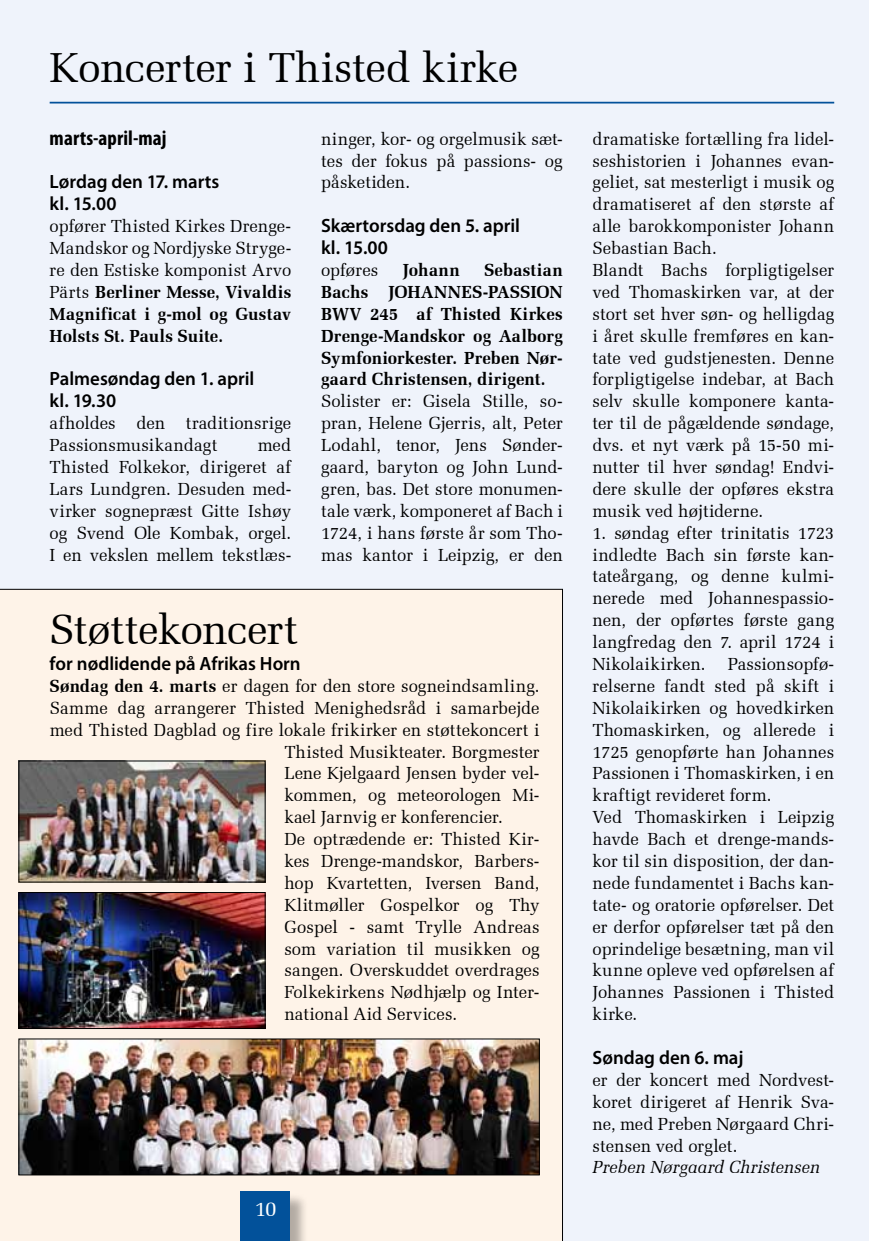
<style>
.page{position:relative;width:869px;height:1241px;background:#fff}
.page>*{position:absolute;margin:0;border:0;box-sizing:border-box;transform-origin:0 0}
.t1{font:42px "Zapf Elliptical 711 BT";letter-spacing:-.015em;color:#000}
.t2{font:700 condensed 21px "Myriad Pro";letter-spacing:.005em;color:#000}
.t3{font:21px "Zapf Elliptical 711 BT";color:#fff}
.t4{font:600 19.25px/21.9px "Myriad Pro";color:#000}
.t5{font:17.5px/21.9px "Zapf Elliptical 711 BT";color:#000;text-align:justify}
.t6{font:700 17.5px/21.9px "Zapf Elliptical 711 BT";letter-spacing:.01em;color:#000;text-align:justify}
.t7{font:italic 17.5px "Zapf Elliptical 711 BT";letter-spacing:.01em;color:#000}
.s1{font-weight:700}
</style>
<div class="page">
<div style="left:0;top:0;width:868px;height:1240px;background:#eff3fb"></div>
<div style="left:0;top:589px;width:562px;height:651px;background:#fef3e8"></div>
<div style="left:241px;top:1192px;width:67px;height:48px;background:#000;opacity:.3"></div>
<div style="left:240px;top:1191px;width:50px;height:49px;background:#02519a"></div>
<hr style="left:50px;top:102px;width:783px;height:1px;background:#02519a">
<img style="left:21px;top:762px;width:242px;height:118px">
<div style="left:19px;top:760px;width:246px;height:122px;border:1px solid #000"></div>
<img style="left:21px;top:894px;width:242px;height:132px">
<div style="left:19px;top:892px;width:246px;height:136px;border:1px solid #000"></div>
<img style="left:21px;top:1040px;width:516px;height:132px">
<div style="left:19px;top:1038px;width:520px;height:136px;border:1px solid #000"></div>
<h1 class="t1" style="left:50px;top:42px;width:470px">Koncerter i Thisted kirke</h1>
<p class="t2" style="left:50px;top:124px;width:118px">marts-april-maj</p>
<p class="t4" style="left:50px;top:170px;width:171px">Lørdag den 17. marts kl. 15.00</p>
<p class="t5" style="left:50px;top:215px;width:243px">opfører Thisted Kirkes Drenge-Mandskor og Nordjyske Stryge&shy;re den Estiske komponist Arvo Pärts <span class="s1">Berliner Messe, Vivaldis Magnificat i g-mol og Gustav Holsts St. Pauls Suite.</span></p>
<p class="t4" style="left:50px;top:367px;width:206px">Palmesøndag den 1. april kl. 19.30</p>
<p class="t5" style="left:50px;top:412px;width:243px">afholdes den traditionsrige<br>Passionsmusikandagt</p>
<p class="t5" style="left:50px;top:434px;width:243px;text-indent:208px">med Thisted Folkekor, dirigeret af Lars Lundgren. Desuden med&shy;virker sognepræst Gitte Ishøy og Svend Ole Kombak, orgel.<br>I en vekslen mellem tekstlæs-</p>
<p class="t5" style="left:321px;top:128px;width:243px">ninger, kor- og orgelmusik sæt&shy;tes der fokus på passions- og påsketiden.</p>
<p class="t4" style="left:321px;top:214px;width:200px">Skærtorsdag den 5. april kl. 15.00</p>
<p class="t5" style="left:321px;top:259px;width:59px">opføres</p>
<p class="t6" style="left:402px;top:259px;width:58px">Johann</p>
<p class="t6" style="left:321px;top:259px;width:243px;text-indent:163px">Sebastian Bachs JOHANNES-PASSION BWV 245 af Thisted Kirkes Drenge-Mandskor og Aalborg Symfoniorkester. Preben Nør&shy;gaard Christensen, dirigent.</p>
<p class="t5" style="left:321px;top:390px;width:243px">Solister er: Gisela Stille, so&shy;pran, Helene Gjerris, alt, Peter Lodahl, tenor, Jens Sønder&shy;gaard, baryton og John Lund&shy;gren, bas. Det store monumen&shy;tale værk, komponeret af Bach i 1724, i hans første år som Tho&shy;mas kantor i Leipzig, er den</p>
<h1 class="t1" style="left:50px;top:605px;width:250px">Støttekoncert</h1>
<p class="t4" style="left:50px;top:652px;width:252px">for nødlidende på Afrikas Horn</p>
<p class="t5" style="left:50px;top:674px;width:491px"><span class="s1">Søndag den 4. marts</span> er dagen for den store sogneindsamling.</p>
<p class="t5" style="left:50px;top:696px;width:491px">Samme dag arrangerer Thisted Menighedsråd i samarbejde</p>
<p class="t5" style="left:50px;top:718px;width:491px">med Thisted Dagblad og fire lokale frikirker en støttekoncert i</p>
<p class="t5" style="left:284px;top:740px;width:256px">Thisted Musikteater. Borgmester</p>
<p class="t5" style="left:284px;top:762px;width:256px">Lene Kjelgaard Jensen byder vel-</p>
<p class="t5" style="left:284px;top:784px;width:256px">kommen, og meteorologen Mi-</p>
<p class="t5" style="left:284px;top:806px;width:220px">kael Jarnvig er konferencier.</p>
<p class="t5" style="left:284px;top:828px;width:256px">De optrædende er: Thisted Kir-</p>
<p class="t5" style="left:284px;top:849px;width:256px">kes Drenge-mandskor, Barbers-</p>
<p class="t5" style="left:284px;top:871px;width:256px">hop Kvartetten, Iversen Band,</p>
<p class="t5" style="left:284px;top:893px;width:256px">Klitmøller Gospelkor og Thy</p>
<p class="t5" style="left:284px;top:915px;width:256px">Gospel - samt Trylle Andreas</p>
<p class="t5" style="left:284px;top:937px;width:256px">som variation til musikken og</p>
<p class="t5" style="left:284px;top:959px;width:256px">sangen. Overskuddet overdrages</p>
<p class="t5" style="left:284px;top:981px;width:256px">Folkekirkens Nødhjælp og Inter-</p>
<p class="t5" style="left:284px;top:1003px;width:174px">national Aid Services.</p>
<p class="t3" style="left:254px;top:1196px;width:23px">10</p>
<p class="t5" style="left:592px;top:128px;width:243px;text-align:left">dramatiske fortælling fra lidel&shy;seshistorien i Johannes evan&shy;geliet, sat mesterligt i musik og dramatiseret af den største af alle barokkomponister Johann<br>Sebastian Bach.<br>Blandt Bachs forpligtigelser ved Thomaskirken var, at der stort set hver søn- og helligdag i året skulle fremføres en kan&shy;tate ved gudstjenesten. Denne forpligtigelse indebar, at Bach selv skulle komponere kanta&shy;ter til de pågældende søndage, dvs. et nyt værk på 15-50 mi&shy;nutter til hver søndag! Endvi&shy;dere skulle der opføres ekstra musik ved højtiderne.</p>
<p class="t5" style="left:592px;top:521px;width:243px">1. søndag efter trinitatis 1723 indledte Bach sin første kan&shy;tateårgang, og denne kulmi&shy;nerede med Johannespassio&shy;nen, der opførtes første gang langfredag den 7. april 1724 i Nikolaikirken.</p>
<p class="t5" style="left:592px;top:653px;width:243px;text-align:left;text-indent:135px">Passionsopfø&shy;relserne fandt sted på skift i<br>Nikolaikirken og hovedkirken<br>Thomaskirken, og allerede i<br>1725 genopførte han Johannes<br>Passionen i Thomaskirken, i en kraftigt revideret form.<br>Ved Thomaskirken i Leipzig havde Bach et drenge-mands&shy;kor til sin disposition, der dan&shy;nede fundamentet i Bachs kan&shy;tate- og oratorie opførelser. Det er derfor opførelser tæt på den oprindelige besætning, man vil kunne opleve ved opførelsen af<br>Johannes Passionen i Thisted kirke.</p>
<p class="t4" style="left:592px;top:1045px;width:152px">Søndag den 6. maj</p>
<p class="t5" style="left:592px;top:1068px;width:243px">er der koncert med Nordvest&shy;koret dirigeret af Henrik Sva&shy;ne, med Preben Nørgaard Chri&shy;stensen ved orglet.</p>
<p class="t7" style="left:592px;top:1156px;width:229px">Preben Nørgaard Christensen</p>
</div>
